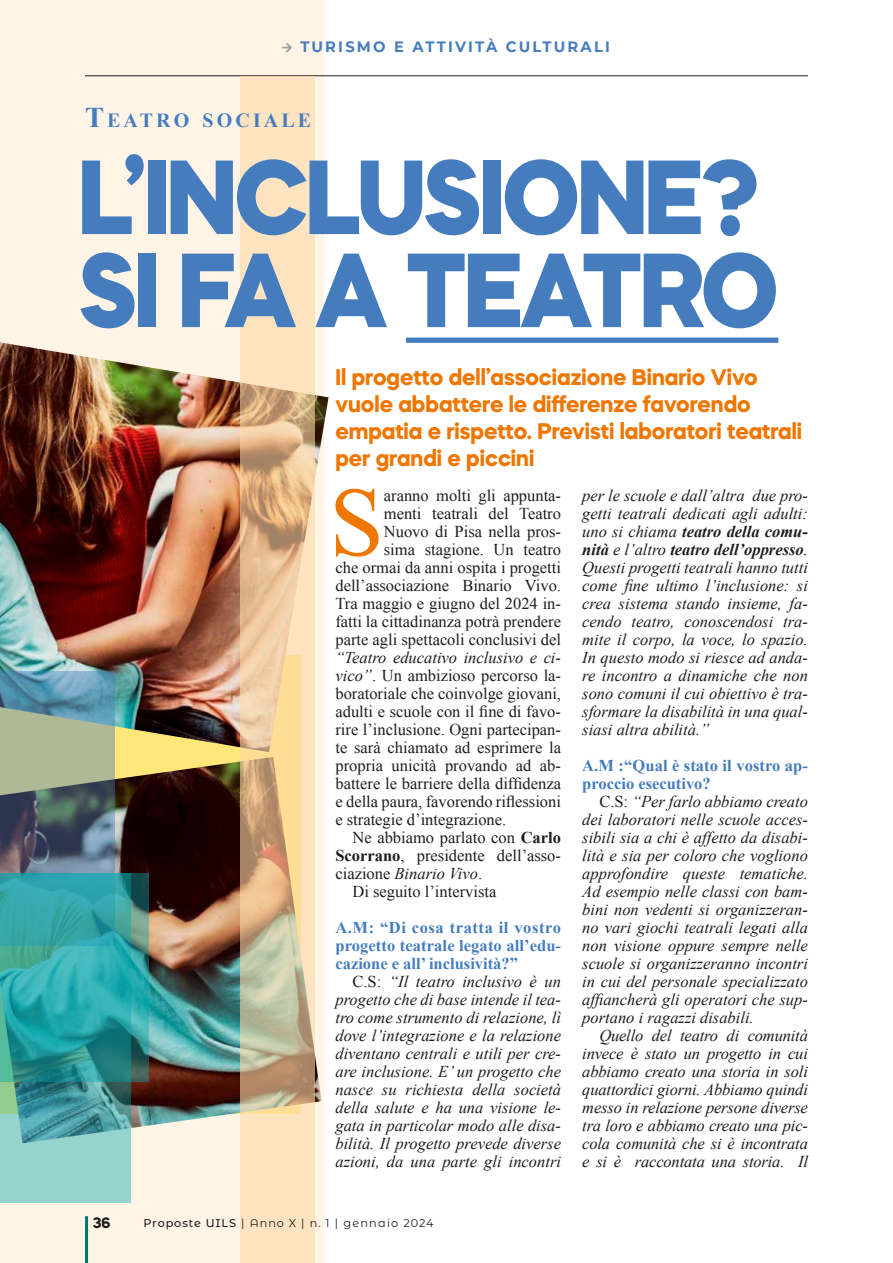
<style>
.page{position:relative;width:893px;height:1263px;background:#fff}
.page>*{position:absolute;margin:0;border:0;box-sizing:border-box;transform-origin:0 0}
.t1{font:800 105px/93px "Mazzard H";letter-spacing:-.02em;color:#447cbe;scale:.93 1}
.t2{font:98.1px "Times New Roman";color:#ee7601}
.t3{font:700 22.5px/27px "Mazzard H";color:#ee7601}
.t4{font:700 19.95px "Times New Roman";letter-spacing:.155em;color:#447cbe}
.t5{font:italic 16.5px/18px "Times New Roman";color:#1d1d1b;text-align:justify}
.t6{font:16.5px/18px "Times New Roman";color:#1d1d1b;text-align:right}
.t7{font:700 16.5px/18px "Times New Roman";color:#447cbe;text-align:justify}
.t8{font:700 15px "Montserrat";letter-spacing:.15em;color:#447cbe}
.t9{font:700 15px "Mazzard H";color:#1d1d1b}
.t10{font:11.25px "Montserrat Alternates";letter-spacing:.095em;color:#1d1d1b}
.s1{font-size:28.5px}
.s2{font-style:italic}
.s3{font-weight:700}
.s4{font-style:normal}
.s5{font-weight:500}
</style>
<div class="page">
<div style="left:0;top:0;width:323px;height:1263px;background:#fff4e6"></div>
<hr style="left:85px;top:1216px;width:3px;height:47px;background:#007770">
<img style="left:115px;top:757px;width:206px;height:386px">
<hr style="left:85px;top:76px;width:723px;height:1px;background:#1d1d1b">
<img style="left:0;top:342px;width:329px;height:410px">
<svg style="left:0;top:672px;width:115px;height:201px;background:#748989"></svg>
<svg style="left:130px;top:873px;width:19px;height:209px;background:#378784"></svg>
<svg style="left:0;top:873px;width:130px;height:330px;background:#48abab"></svg>
<svg style="left:240px;top:76px;width:75px;height:1187px;background:#e8cca5"></svg>
<div style="left:406px;top:338px;width:372px;height:5px;background:#447cbe"></div>
<p class="t8" style="left:300px;top:36px;width:311px">TURISMO E ATTIVITÀ CULTURALI</p>
<p class="t4" style="left:85px;top:107px;width:228px"><span class="s1">T</span>EATRO SOCIALE</p>
<h1 class="t1" style="left:79px;top:148px;width:754px">L’INCLUSIONE?<br>SI FA A TEATRO</h1>
<h3 class="t3" style="left:335px;top:363px;width:468px">Il progetto dell’associazione Binario Vivo vuole abbattere le differenze favorendo empatia e rispetto. Previsti laboratori teatrali per grandi e piccini</h3>
<p class="t9" style="left:93px;top:1212px;width:19px">36</p>
<h2 class="t2" style="left:329px;top:456px;width:56px">S</h2>
<p class="t6" style="left:335px;top:486px;width:227px">aranno molti gli appunta-<br>menti teatrali del Teatro<br>Nuovo di Pisa nella pros-<br>sima stagione. Un teatro<br>che ormai da anni ospita i progetti dell’associazione Binario Vivo.<br>Tra maggio e giugno del 2024 in&shy;fatti la cittadinanza potrà prendere parte agli spettacoli conclusivi del</p>
<p class="t6" style="left:335px;top:648px;width:227px;text-align:justify"><span class="s2">“Teatro educativo inclusivo e ci&shy;vico”</span>. Un ambizioso percorso la&shy;boratoriale che coinvolge giovani, adulti e scuole con il fine di favo&shy;rire l’inclusione. Ogni partecipan&shy;te sarà chiamato ad esprimere la propria unicità provando ad ab&shy;battere le barriere della diffidenza e della paura, favorendo riflessioni e strategie d’integrazione.</p>
<p class="t6" style="left:352px;top:828px;width:210px">Ne abbiamo parlato con <span class="s3">Carlo</span></p>
<p class="t6" style="left:335px;top:846px;width:227px"><span class="s3">Scorrano</span>, presidente dell’asso-</p>
<p class="t5" style="left:335px;top:864px;width:148px"><span class="s4">ciazione</span> Binario Vivo<span class="s4">.</span></p>
<p class="t6" style="left:352px;top:882px;width:145px">Di seguito l’intervista</p>
<p class="t7" style="left:335px;top:918px;width:227px">A.M: “Di cosa tratta il vostro progetto teatrale legato all’edu&shy;cazione e all’ inclusività?”</p>
<p class="t5" style="left:335px;top:972px;width:227px;text-indent:17px"><span class="s4">C.S:</span> “Il teatro inclusivo è un progetto che di base intende il tea&shy;tro come strumento di relazione, lì dove l’integrazione e la relazione diventano centrali e utili per cre&shy;are inclusione. E’ un progetto che nasce su richiesta della società della salute e ha una visione le&shy;gata in particolar modo alle disa&shy;bilità. Il progetto prevede diverse azioni, da una parte gli incontri</p>
<p class="t10" style="left:144px;top:1215px;width:291px"><span class="s5">Proposte UILS</span> | Anno X | n. 1 | gennaio 2024</p>
<p class="t5" style="left:582px;top:486px;width:227px">per le scuole e dall’altra due pro&shy;getti teatrali dedicati agli adulti: uno si chiama <span class="s3">teatro della comu&shy;nità</span> e l’altro <span class="s3">teatro dell’oppresso</span>.<br>Questi progetti teatrali hanno tutti come fine ultimo l’inclusione: si crea sistema stando insieme, fa&shy;cendo teatro, conoscendosi tra&shy;mite il corpo, la voce, lo spazio.<br>In questo modo si riesce ad anda&shy;re incontro a dinamiche che non sono comuni il cui obiettivo è tra&shy;sformare la disabilità in una qual&shy;siasi altra abilità.”</p>
<p class="t7" style="left:582px;top:756px;width:227px">A.M :“Qual è stato il vostro ap&shy;proccio esecutivo?</p>
<p class="t5" style="left:582px;top:792px;width:227px;text-indent:17px"><span class="s4">C.S:</span> “Per farlo abbiamo creato dei laboratori nelle scuole acces&shy;sibili sia a chi è affetto da disabi&shy;lità e sia per coloro che vogliono approfondire queste tematiche.<br>Ad esempio nelle classi con bam&shy;bini non vedenti si organizzeran&shy;no vari giochi teatrali legati alla non visione oppure sempre nelle scuole si organizzeranno incontri in cui del personale specializzato affiancherà gli operatori che sup&shy;portano i ragazzi disabili.</p>
<p class="t5" style="left:582px;top:1026px;width:227px;text-indent:17px">Quello del teatro di comunità invece è stato un progetto in cui abbiamo creato una storia in soli quattordici giorni. Abbiamo quindi messo in relazione persone diverse tra loro e abbiamo creato una pic&shy;cola comunità che si è incontrata e si è raccontata una storia. Il</p>
</div>
